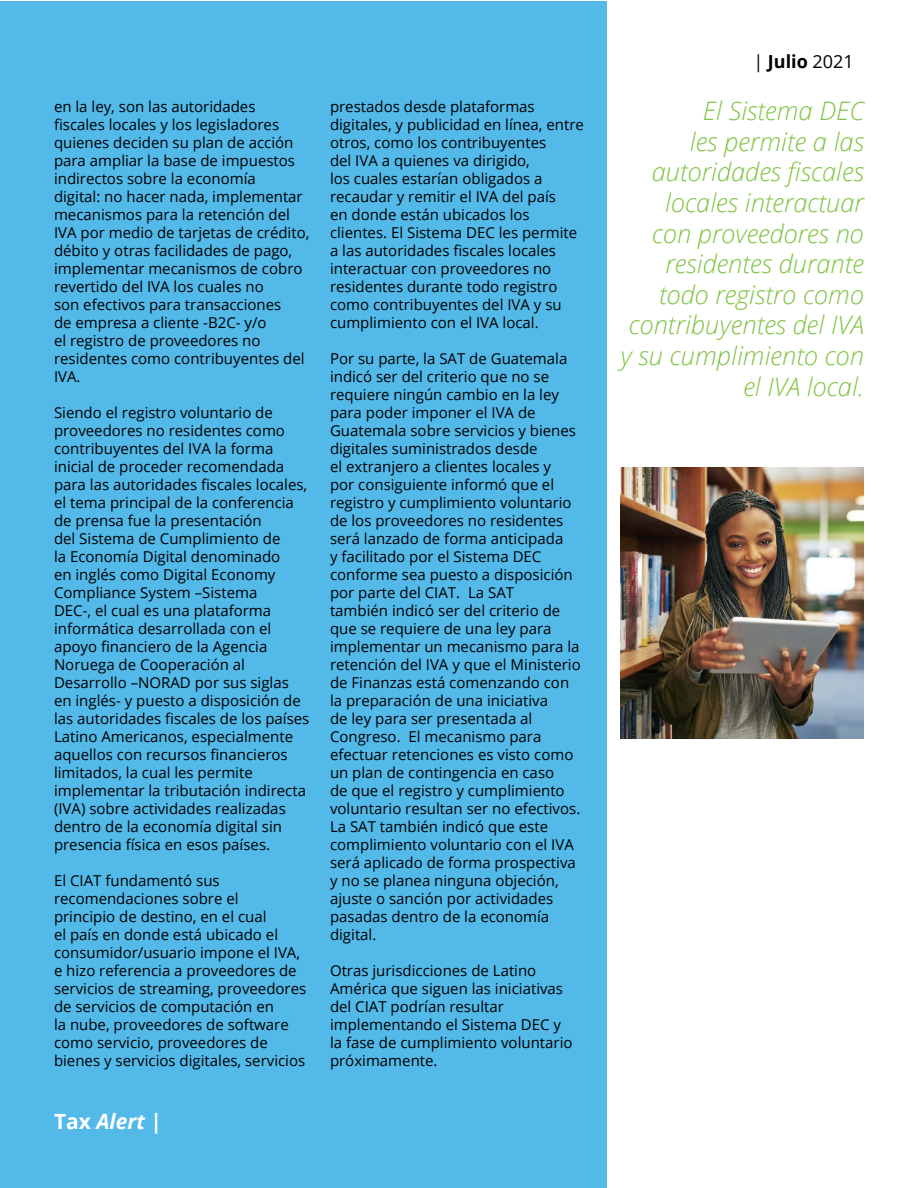
<style>
.page{position:relative;width:918px;height:1188px;background:#fff}
.page>*{position:absolute;margin:0;border:0;box-sizing:border-box;transform-origin:0 0}
.t1{font:italic 300 25.5px/30.6px "Open Sans";color:#80c342;text-align:right}
.t2{font:italic 700 21px "Open Sans";color:#fff}
.t3{font:18px "Open Sans";color:#000}
.t4{font:15px/18px "Open Sans";color:#000}
.s1{font-style:normal}
.s2{font-weight:700}
</style>
<div class="page">
<div style="left:1px;top:1px;width:606px;height:1186px;background:#52b9e9"></div>
<img style="left:620px;top:468px;width:244px;height:271px">
<p class="t4" style="left:54px;top:97px;width:257px">en la ley, son las autoridades fiscales locales y los legisladores quienes deciden su plan de acción para ampliar la base de impuestos indirectos sobre la economía<br>digital: no hacer nada, implementar mecanismos para la retención del<br>IVA por medio de tarjetas de crédito, débito y otras facilidades de pago, implementar mecanismos de cobro revertido del IVA los cuales no<br>son efectivos para transacciones<br>de empresa a cliente -B2C- y/o<br>el registro de proveedores no residentes como contribuyentes del<br>IVA.</p>
<p class="t4" style="left:54px;top:403px;width:257px">Siendo el registro voluntario de proveedores no residentes como contribuyentes del IVA la forma inicial de proceder recomendada para las autoridades fiscales locales, el tema principal de la conferencia de prensa fue la presentación<br>del Sistema de Cumplimiento de<br>la Economía Digital denominado<br>en inglés como Digital Economy Compliance System –Sistema<br>DEC-, el cual es una plataforma informática desarrollada con el apoyo financiero de la Agencia Noruega de Cooperación al Desarrollo –NORAD por sus siglas en inglés- y puesto a disposición de las autoridades fiscales de los países Latino Americanos, especialmente aquellos con recursos financieros limitados, la cual les permite implementar la tributación indirecta (IVA) sobre actividades realizadas dentro de la economía digital sin presencia física en esos países.</p>
<p class="t4" style="left:54px;top:871px;width:254px">El CIAT fundamentó sus recomendaciones sobre el<br>principio de destino, en el cual<br>el país en donde está ubicado el consumidor/usuario impone el IVA, e hizo referencia a proveedores de servicios de streaming, proveedores de servicios de computación en<br>la nube, proveedores de software como servicio, proveedores de bienes y servicios digitales, servicios</p>
<h2 class="t2" style="left:54px;top:1106px;width:110px"><span class="s1">Tax</span> Alert |</h2>
<p class="t4" style="left:330px;top:97px;width:255px">prestados desde plataformas digitales, y publicidad en línea, entre otros, como los contribuyentes<br>del IVA a quienes va dirigido,<br>los cuales estarían obligados a recaudar y remitir el IVA del país<br>en donde están ubicados los clientes. El Sistema DEC les permite a las autoridades fiscales locales interactuar con proveedores no residentes durante todo registro como contribuyentes del IVA y su cumplimiento con el IVA local.</p>
<p class="t4" style="left:330px;top:349px;width:252px">Por su parte, la SAT de Guatemala indicó ser del criterio que no se requiere ningún cambio en la ley para poder imponer el IVA de<br>Guatemala sobre servicios y bienes digitales suministrados desde<br>el extranjero a clientes locales y<br>por consiguiente informó que el registro y cumplimiento voluntario de los proveedores no residentes será lanzado de forma anticipada<br>y facilitado por el Sistema DEC conforme sea puesto a disposición por parte del CIAT. La SAT<br>también indicó ser del criterio de que se requiere de una ley para implementar un mecanismo para la retención del IVA y que el Ministerio de Finanzas está comenzando con la preparación de una iniciativa<br>de ley para ser presentada al<br>Congreso. El mecanismo para efectuar retenciones es visto como un plan de contingencia en caso<br>de que el registro y cumplimiento voluntario resultan ser no efectivos.<br>La SAT también indicó que este complimiento voluntario con el IVA será aplicado de forma prospectiva y no se planea ninguna objeción, ajuste o sanción por actividades pasadas dentro de la economía digital.</p>
<p class="t4" style="left:330px;top:961px;width:244px">Otras jurisdicciones de Latino<br>América que siguen las iniciativas del CIAT podrían resultar implementando el Sistema DEC y la fase de cumplimiento voluntario próximamente.</p>
<p class="t3" style="left:754px;top:49px;width:102px">| <span class="s2">Julio</span> 2021</p>
<h1 class="t1" style="left:620px;top:95px;width:245px">El Sistema DEC<br>les permite a las autoridades fiscales locales interactuar con proveedores no residentes durante todo registro como contribuyentes del IVA y su cumplimiento con el IVA local.</h1>
</div>
